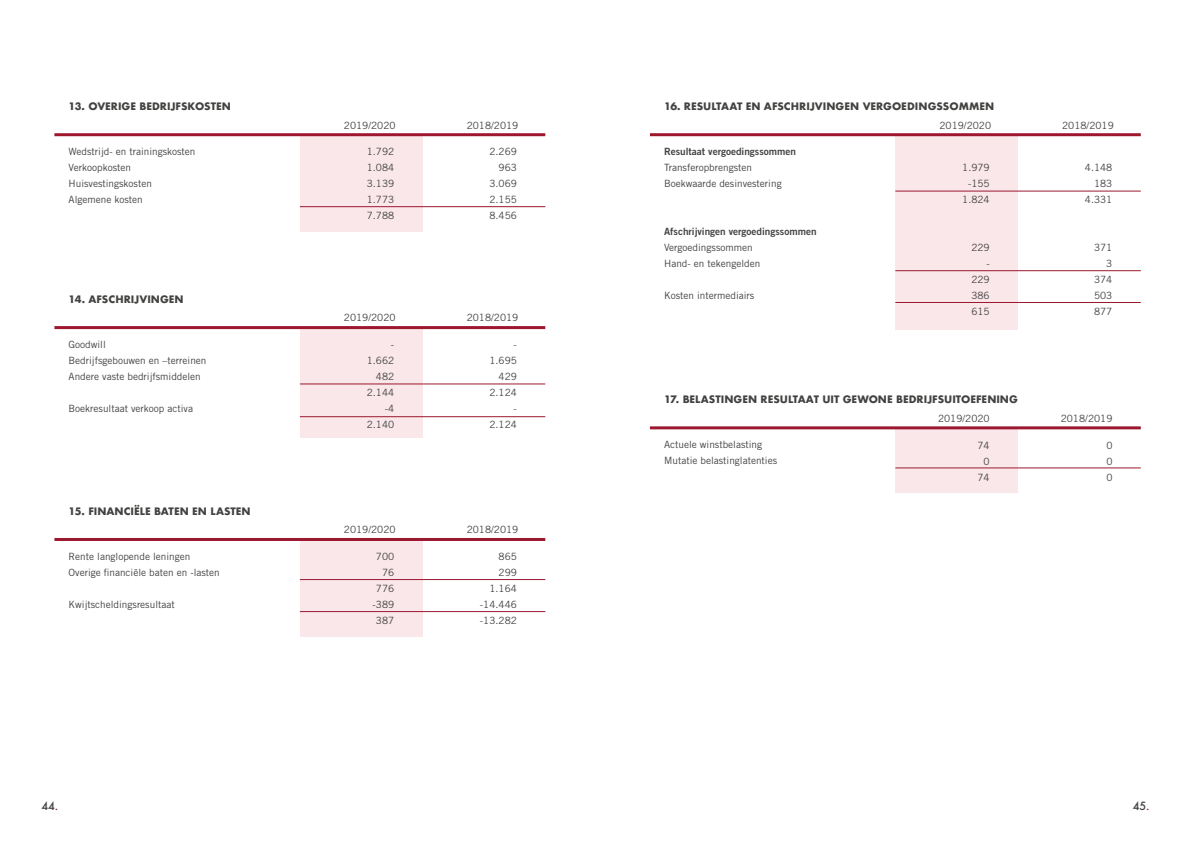
<style>
.page{position:relative;width:1191px;height:842px;background:#fff}
.page>*{position:absolute;margin:0;border:0;box-sizing:border-box;transform-origin:0 0}
.t1{font:500 11px "Futura";color:#424241}
.t2{font:10px/16px "Trade Gothic LT Std";color:#424241;text-align:right}
.t3{font:700 10px "Futura";color:#424241}
.t4{font:10px "Trade Gothic LT Std Bd 2";color:#424241}
.s1{color:#9c182f}
</style>
<div class="page">
<div style="left:300px;top:136px;width:122px;height:96px;background:#fae7ea"></div>
<div style="left:300px;top:329px;width:122px;height:109px;background:#fae7ea"></div>
<div style="left:300px;top:541px;width:122px;height:96px;background:#fae7ea"></div>
<hr style="left:54px;top:133px;width:491px;height:3px;background:#9c182f">
<hr style="left:54px;top:326px;width:491px;height:3px;background:#9c182f">
<hr style="left:54px;top:538px;width:491px;height:3px;background:#9c182f">
<hr style="left:300px;top:206px;width:245px;height:1px;background:#9c182f">
<hr style="left:300px;top:383px;width:245px;height:1px;background:#9c182f">
<hr style="left:300px;top:579px;width:245px;height:1px;background:#9c182f">
<hr style="left:300px;top:416px;width:245px;height:1px;background:#9c182f">
<hr style="left:300px;top:611px;width:245px;height:1px;background:#9c182f">
<div style="left:895px;top:136px;width:123px;height:194px;background:#fae7ea"></div>
<div style="left:895px;top:429px;width:123px;height:64px;background:#fae7ea"></div>
<hr style="left:650px;top:133px;width:490px;height:3px;background:#9c182f">
<hr style="left:650px;top:426px;width:490px;height:3px;background:#9c182f">
<hr style="left:895px;top:191px;width:245px;height:1px;background:#9c182f">
<hr style="left:895px;top:467px;width:245px;height:1px;background:#9c182f">
<hr style="left:895px;top:302px;width:245px;height:1px;background:#9c182f">
<hr style="left:895px;top:270px;width:245px;height:1px;background:#9c182f">
<p class="t3" style="left:69px;top:99px;width:164px">13. OVERIGE BEDRIJFSKOSTEN</p>
<p class="t2" style="left:69px;top:143px;width:128px;text-align:left">Wedstrijd- en trainingskosten<br>Verkoopkosten<br>Huisvestingskosten<br>Algemene kosten</p>
<p class="t3" style="left:69px;top:292px;width:117px">14. AFSCHRIJVINGEN</p>
<p class="t2" style="left:69px;top:336px;width:139px;text-align:left">Goodwill<br>Bedrijfsgebouwen en –terreinen<br>Andere vaste bedrijfsmiddelen</p>
<p class="t2" style="left:69px;top:400px;width:126px">Boekresultaat verkoop activa</p>
<p class="t3" style="left:69px;top:504px;width:184px">15. FINANCIËLE BATEN EN LASTEN</p>
<p class="t2" style="left:69px;top:548px;width:153px;text-align:left">Rente langlopende leningen<br>Overige financiële baten en -lasten</p>
<p class="t2" style="left:69px;top:596px;width:108px">Kwijtscheldingsresultaat</p>
<p class="t2" style="left:344px;top:117px;width:53px">2019/2020</p>
<p class="t2" style="left:467px;top:117px;width:53px">2018/2019</p>
<p class="t2" style="left:367px;top:143px;width:29px;text-align:justify">1.792<br>1.084<br>3.139<br>1.773<br>7.788</p>
<p class="t2" style="left:489px;top:143px;width:29px">2.269<br>963<br>3.069<br>2.155<br>8.456</p>
<p class="t2" style="left:344px;top:310px;width:53px">2019/2020</p>
<p class="t2" style="left:467px;top:310px;width:53px">2018/2019</p>
<p class="t2" style="left:367px;top:336px;width:29px">-<br>1.662<br>482<br>2.144 -4<br>2.140</p>
<p class="t2" style="left:489px;top:336px;width:29px">-<br>1.695<br>429<br>2.124 -<br>2.124</p>
<p class="t2" style="left:344px;top:522px;width:53px">2019/2020</p>
<p class="t2" style="left:467px;top:522px;width:53px">2018/2019</p>
<p class="t2" style="left:372px;top:548px;width:23px">700<br>76<br>776 -389<br>387</p>
<p class="t2" style="left:480px;top:548px;width:38px">865<br>299<br>1.164 -14.446 -13.282</p>
<p class="t3" style="left:664px;top:99px;width:331px">16. RESULTAAT EN AFSCHRIJVINGEN VERGOEDINGSSOMMEN</p>
<p class="t4" style="left:664px;top:145px;width:133px">Resultaat vergoedingssommen</p>
<p class="t2" style="left:664px;top:159px;width:119px;text-align:left">Transferopbrengsten<br>Boekwaarde desinvestering</p>
<p class="t4" style="left:664px;top:225px;width:154px">Afschrijvingen vergoedingssommen</p>
<p class="t2" style="left:664px;top:239px;width:98px;text-align:left">Vergoedingssommen<br>Hand- en tekengelden</p>
<p class="t2" style="left:664px;top:287px;width:92px">Kosten intermediairs</p>
<p class="t2" style="left:939px;top:117px;width:53px">2019/2020</p>
<p class="t2" style="left:1062px;top:117px;width:53px">2018/2019</p>
<p class="t2" style="left:962px;top:159px;width:29px;text-align:center">1.979 -155<br>1.824</p>
<p class="t2" style="left:1085px;top:159px;width:29px">4.148<br>183<br>4.331</p>
<p class="t2" style="left:971px;top:239px;width:20px">229 -<br>229<br>386<br>615</p>
<p class="t2" style="left:1094px;top:239px;width:20px">371<br>3<br>374<br>503<br>877</p>
<p class="t3" style="left:664px;top:392px;width:355px">17. BELASTINGEN RESULTAAT UIT GEWONE BEDRIJFSUITOEFENING</p>
<p class="t2" style="left:664px;top:436px;width:115px;text-align:left">Actuele winstbelasting<br>Mutatie belastinglatenties</p>
<p class="t2" style="left:938px;top:410px;width:53px">2019/2020</p>
<p class="t2" style="left:1060px;top:410px;width:53px">2018/2019</p>
<p class="t2" style="left:977px;top:437px;width:14px">74<br>0<br>74</p>
<p class="t2" style="left:1106px;top:437px;width:8px;text-align:justify">0<br>0<br>0</p>
<p class="t1" style="left:41px;top:798px;width:18px">44<span class="s1">.</span></p>
<p class="t1" style="left:1132px;top:798px;width:18px">45<span class="s1">.</span></p>
</div>
